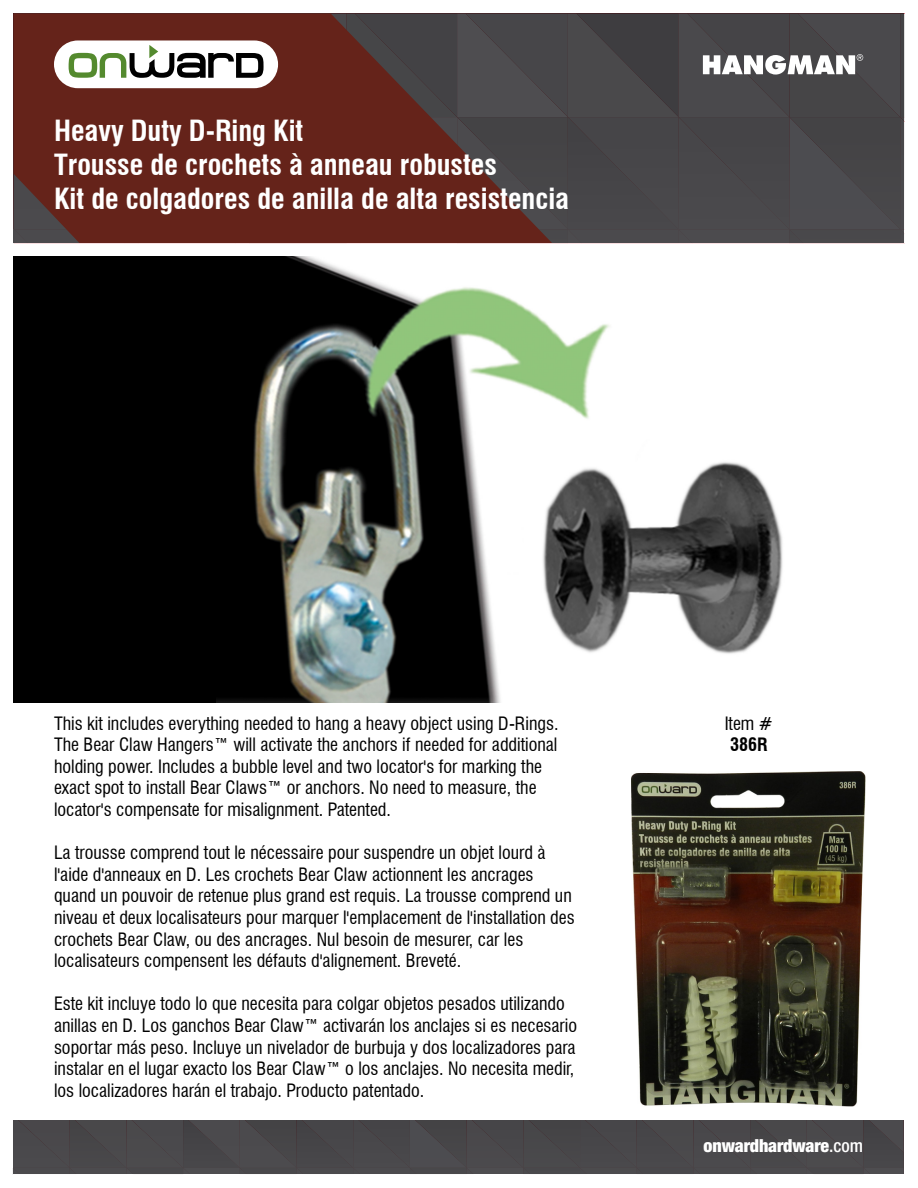
<style>
.page{position:relative;width:918px;height:1188px;background:#fff}
.page>*{position:absolute;margin:0;border:0;box-sizing:border-box;transform-origin:0 0}
.t1{font:700 condensed 28.5px/34.2px "Swiss 721 BT";color:#fff}
.t2{font:condensed 18px/21.6px "Swiss 721 BT";color:#000}
.t3{font:900 condensed 18px "Helvetica Neue LT Std";letter-spacing:-.01em;color:#fff}
.t4{font:700 condensed 18px "Swiss 721 BT";color:#000}
.s1{font-weight:500}
</style>
<div class="page">
<img style="left:632px;top:771px;width:234px;height:336px">
<div style="left:13px;top:1120px;width:891px;height:54px;background:#49484b"></div>
<svg style="left:14px;top:14px;width:890px;height:230px;background:#5c403d"></svg>
<img style="left:216px;top:256px;width:567px;height:447px">
<div style="left:14px;top:256px;width:202px;height:447px;background:#000"></div>
<h1 class="t1" style="left:54px;top:113px;width:517px">Heavy Duty D-Ring Kit<br>Trousse de crochets à anneau robustes<br>Kit de colgadores de anilla de alta resistencia</h1>
<p class="t2" style="left:54px;top:712px;width:506px">This kit includes everything needed to hang a heavy object using D-Rings.<br>The Bear Claw Hangers™ will activate the anchors if needed for additional holding power. Includes a bubble level and two locator's for marking the exact spot to install Bear Claws™ or anchors. No need to measure, the locator's compensate for misalignment. Patented.</p>
<p class="t2" style="left:54px;top:842px;width:522px">La trousse comprend tout le nécessaire pour suspendre un objet lourd à l'aide d'anneaux en D. Les crochets Bear Claw actionnent les ancrages quand un pouvoir de retenue plus grand est requis. La trousse comprend un niveau et deux localisateurs pour marquer l'emplacement de l'installation des crochets Bear Claw, ou des ancrages. Nul besoin de mesurer, car les localisateurs compensent les défauts d'alignement. Breveté.</p>
<p class="t2" style="left:54px;top:993px;width:525px">Este kit incluye todo lo que necesita para colgar objetos pesados utilizando anillas en D. Los ganchos Bear Claw™ activarán los anclajes si es necesario soportar más peso. Incluye un nivelador de burbuja y dos localizadores para instalar en el lugar exacto los Bear Claw™ o los anclajes. No necesita medir, los localizadores harán el trabajo. Producto patentado.</p>
<p class="t2" style="left:725px;top:712px;width:50px">Item #</p>
<p class="t4" style="left:730px;top:734px;width:39px">386R</p>
<p class="t3" style="left:704px;top:1135px;width:161px">onwardhardware<span class="s1">.com</span></p>
</div>
